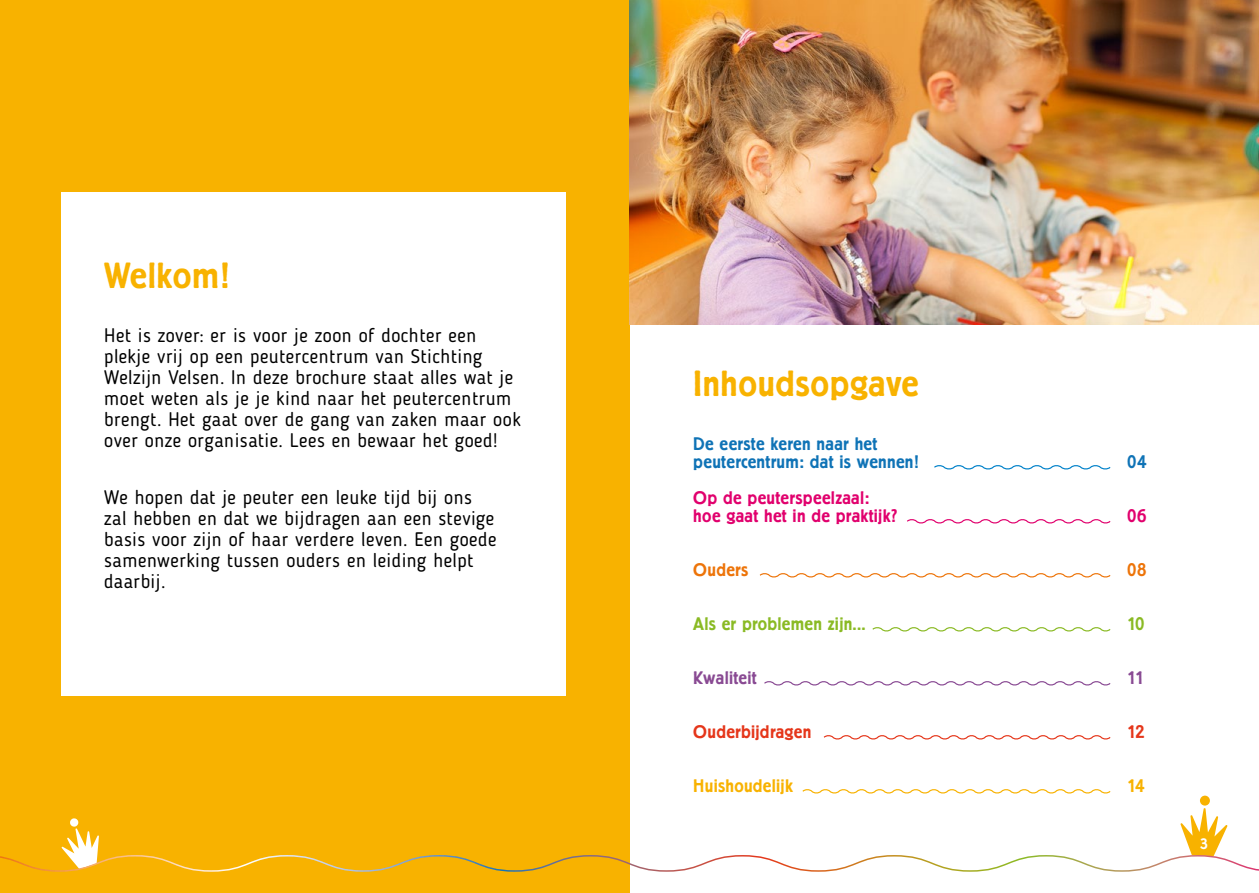
<style>
.page{position:relative;width:1259px;height:893px;background:#fff}
.page>*{position:absolute;margin:0;border:0;box-sizing:border-box;transform-origin:0 0}
.t1{font:500 36px "Berliner Grotesk";letter-spacing:.015em;color:#f8b200}
.t2{font:19.5px/21px "Blogger Sans";letter-spacing:.025em;color:#000}
.t3{font:500 18px/18px "Berliner Grotesk";letter-spacing:.015em;color:#0f73b6}
.t4{font:500 18px/18px "Berliner Grotesk";letter-spacing:.015em;color:#e1006d}
.t5{font:500 18px "Berliner Grotesk";letter-spacing:.015em;color:#8aba24}
.t6{font:500 18px "Berliner Grotesk";letter-spacing:.015em;color:#e5361a}
.t7{font:500 18px "Berliner Grotesk";letter-spacing:.015em;color:#f8b200}
.t8{font:500 18px "Berliner Grotesk";letter-spacing:.015em;color:#894a93}
.t9{font:500 18px "Berliner Grotesk";letter-spacing:.015em;color:#ed7409}
.t10{font:500 15px "Berliner Grotesk";color:#fff}
</style>
<div class="page">
<div style="left:0;top:0;width:629px;height:893px;background:#f8b200"></div>
<svg style="left:1199px;top:795px;width:11px;height:11px"></svg>
<svg style="left:0;top:808px;width:1259px;height:64px"></svg>
<div style="left:62px;top:192px;width:504px;height:504px;background:#fff"></div>
<img style="left:629px;top:0;width:630px;height:324px">
<svg style="left:934px;top:465px;width:177px;height:5px"></svg>
<svg style="left:907px;top:519px;width:204px;height:5px"></svg>
<svg style="left:759px;top:573px;width:352px;height:5px"></svg>
<svg style="left:872px;top:627px;width:239px;height:5px"></svg>
<svg style="left:764px;top:681px;width:347px;height:5px"></svg>
<svg style="left:823px;top:735px;width:288px;height:5px"></svg>
<svg style="left:802px;top:789px;width:309px;height:5px"></svg>
<h1 class="t1" style="left:104px;top:256px;width:127px">Welkom!</h1>
<p class="t2" style="left:104px;top:325px;width:418px">Het is zover: er is voor je zoon of dochter een plekje vrij op een peutercentrum van Stichting Welzijn Velsen. In deze brochure staat alles wat je moet weten als je je kind naar het peutercentrum brengt. Het gaat over de gang van zaken maar ook over onze organisatie. Lees en bewaar het goed!</p>
<p class="t2" style="left:104px;top:487px;width:394px">We hopen dat je peuter een leuke tijd bij ons zal hebben en dat we bijdragen aan een stevige basis voor zijn of haar verdere leven. Een goede samenwerking tussen ouders en leiding helpt daarbij.</p>
<h1 class="t1" style="left:693px;top:364px;width:227px">Inhoudsopgave</h1>
<p class="t3" style="left:693px;top:435px;width:227px">De eerste keren naar het peutercentrum: dat is wennen!</p>
<p class="t4" style="left:693px;top:489px;width:205px">Op de peuterspeelzaal: hoe gaat het in de praktijk?</p>
<p class="t9" style="left:693px;top:560px;width:56px">Ouders</p>
<p class="t5" style="left:693px;top:614px;width:174px">Als er problemen zijn...</p>
<p class="t8" style="left:693px;top:668px;width:65px">Kwaliteit</p>
<p class="t6" style="left:693px;top:722px;width:120px">Ouderbijdragen</p>
<p class="t7" style="left:693px;top:776px;width:101px">Huishoudelijk</p>
<p class="t3" style="left:1127px;top:453px;width:21px">04</p>
<p class="t4" style="left:1127px;top:507px;width:21px">06</p>
<p class="t9" style="left:1127px;top:560px;width:21px">08</p>
<p class="t5" style="left:1127px;top:614px;width:19px">10</p>
<p class="t8" style="left:1127px;top:668px;width:19px">11</p>
<p class="t6" style="left:1127px;top:722px;width:19px">12</p>
<p class="t7" style="left:1127px;top:776px;width:19px">14</p>
<p class="t10" style="left:1200px;top:836px;width:9px">3</p>
</div>
